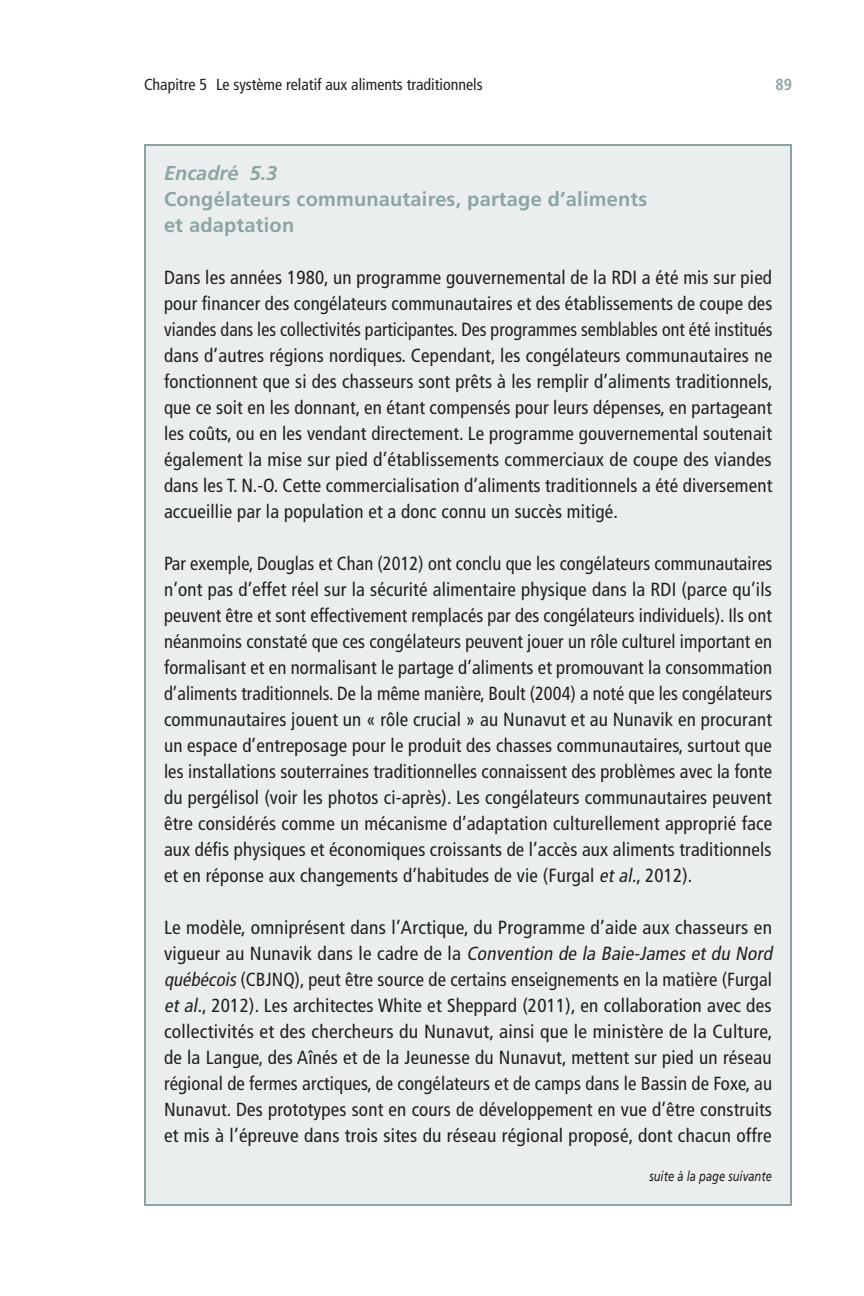
<style>
.page{position:relative;width:864px;height:1296px;background:#fff}
.page>*{position:absolute;margin:0;border:0;box-sizing:border-box;transform-origin:0 0}
.t1{font:700 20px/26px "Frutiger";letter-spacing:.01em;color:#8ca5a4}
.t2{font:italic 700 20px "Frutiger";color:#8ca5a4}
.t3{font:condensed 19px/26px "Frutiger";letter-spacing:.01em;color:#231f20;text-align:justify}
.t4{font:condensed 16px "Frutiger";color:#231f20}
.t5{font:700 condensed 16px "Frutiger";color:#8ca5a4}
.t6{font:italic 14px "Frutiger";color:#231f20;scale:.8 1}
.s1{font-style:italic}
</style>
<div class="page">
<div style="left:145px;top:145px;width:646px;height:1060px;background:#eaeeee"></div>
<p class="t4" style="left:144px;top:75px;width:340px">Chapitre 5 Le système relatif aux aliments traditionnels</p>
<p class="t5" style="left:775px;top:75px;width:18px">89</p>
<p class="t2" style="left:164px;top:161px;width:115px">Encadré 5.3</p>
<p class="t1" style="left:164px;top:185px;width:485px">Congélateurs communautaires, partage d’aliments et adaptation</p>
<p class="t3" style="left:164px;top:264px;width:610px">Dans les années 1980, un programme gouvernemental de la RDI a été mis sur pied pour financer des congélateurs communautaires et des établissements de coupe des viandes dans les collectivités participantes. Des programmes semblables ont été institués dans d’autres régions nordiques. Cependant, les congélateurs communautaires ne fonctionnent que si des chasseurs sont prêts à les remplir d’aliments traditionnels, que ce soit en les donnant, en étant compensés pour leurs dépenses, en partageant les coûts, ou en les vendant directement. Le programme gouvernemental soutenait également la mise sur pied d’établissements commerciaux de coupe des viandes dans les T. N.-O. Cette commercialisation d’aliments traditionnels a été diversement accueillie par la population et a donc connu un succès mitigé.</p>
<p class="t3" style="left:164px;top:550px;width:610px">Par exemple, Douglas et Chan (2012) ont conclu que les congélateurs communautaires n’ont pas d’effet réel sur la sécurité alimentaire physique dans la RDI (parce qu’ils peuvent être et sont effectivement remplacés par des congélateurs individuels). Ils ont néanmoins constaté que ces congélateurs peuvent jouer un rôle culturel important en formalisant et en normalisant le partage d’aliments et promouvant la consommation d’aliments traditionnels. De la même manière, Boult (2004) a noté que les congélateurs communautaires jouent un « rôle crucial » au Nunavut et au Nunavik en procurant un espace d’entreposage pour le produit des chasses communautaires, surtout que les installations souterraines traditionnelles connaissent des problèmes avec la fonte du pergélisol (voir les photos ci-après). Les congélateurs communautaires peuvent être considérés comme un mécanisme d’adaptation culturellement approprié face aux défis physiques et économiques croissants de l’accès aux aliments traditionnels et en réponse aux changements d’habitudes de vie (Furgal <span class="s1">etal.</span>, 2012).</p>
<p class="t3" style="left:164px;top:914px;width:614px;text-align:left">Le modèle, omniprésent dans l’Arctique, du Programme d’aide aux chasseurs en v i g u e u r a u N u n a v i k d a n s l e ca d re d e l a <span class="s1">Convention de la Baie-James et du Nord québécois</span>(CBJNQ), peut être source de certains enseignements en la matière (Furgal <span class="s1">et al.</span>, 2012). Les architectes White et Sheppard (2011), en collaboration avec des collectivités et des chercheurs du Nunavut, ainsi que le ministère de la Culture, de la Langue, des Aînés et de la Jeunesse du Nunavut, mettent sur pied un réseau régional de fermes arctiques, de congélateurs et de camps dans le Bassin de Foxe, au Nunavut. Des prototypes sont en cours de développement en vue d’être construits et mis à l’épreuve dans trois sites du réseau régional proposé, dont chacun offre</p>
<p class="t6" style="left:649px;top:1168px;width:155px">suite à la page suivante</p>
</div>
